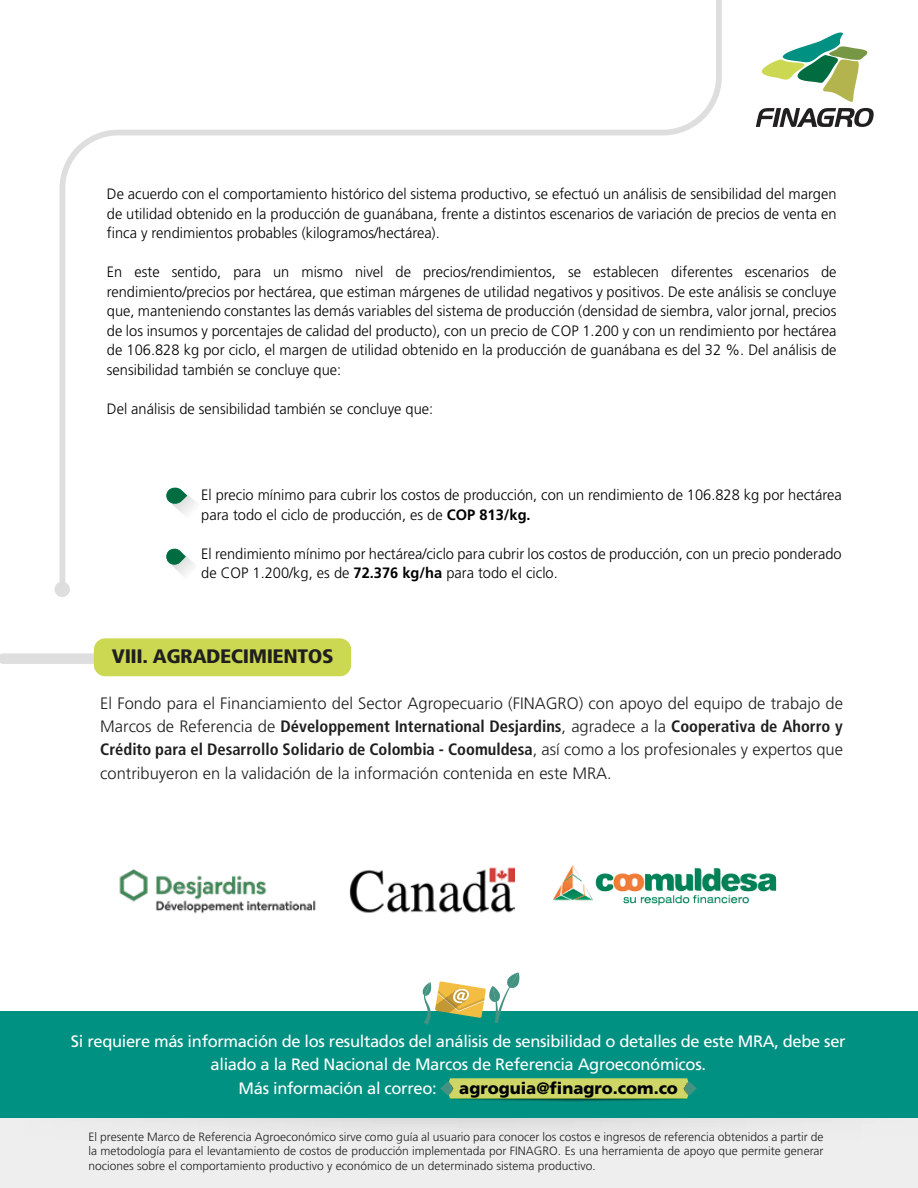
<style>
.page{position:relative;width:918px;height:1188px;background:#fff}
.page>*{position:absolute;margin:0;border:0;box-sizing:border-box;transform-origin:0 0}
.t1{font:900 condensed 19.5px "Frutiger";letter-spacing:-.02em;color:#201f1f;scale:1.1 1}
.t2{font:300 16.5px/23.2px "Frutiger";color:#201f1f;text-align:justify}
.t3{font:16.5px "Frutiger";letter-spacing:-.02em;color:#fff}
.t4{font:900 16.5px "Frutiger";color:#000}
.t5{font:300 15px/19.5px "Frutiger";color:#000;text-align:justify}
.t6{font:300 12px/14.4px "Frutiger";color:#211f20;text-align:justify}
.s1{font-weight:700}
.s2{font-weight:700;font-stretch:condensed}
</style>
<div class="page">
<div style="left:0;top:1101px;width:918px;height:87px;background:#eeeeef"></div>
<div style="left:0;top:1012px;width:918px;height:106px;background:#009182"></div>
<svg style="left:198px;top:1078px;width:548px;height:50px"></svg>
<svg style="left:422px;top:973px;width:98px;height:52px"></svg>
<div style="left:3px;top:653px;width:177px;height:11px;background:#dedede"></div>
<div style="left:94px;top:638px;width:257px;height:38px;background:#ccd851;border-radius:11px"></div>
<img style="left:119px;top:869px;width:197px;height:45px">
<img style="left:349px;top:867px;width:165px;height:46px">
<svg style="left:762px;top:33px;width:105px;height:69px"></svg>
<svg style="left:756px;top:108px;width:118px;height:19px"></svg>
<svg style="left:58px;top:0;width:664px;height:583px"></svg>
<svg style="left:166px;top:487px;width:34px;height:32px"></svg>
<svg style="left:166px;top:548px;width:31px;height:32px"></svg>
<div style="left:54px;top:582px;width:16px;height:15px;background:#dedede;border-radius:50%"></div>
<img style="left:553px;top:865px;width:224px;height:41px">
<p class="t5" style="left:107px;top:185px;width:731px">De acuerdo con el comportamiento histórico del sistema productivo, se efectuó un análisis de sensibilidad del margen de utilidad obtenido en la producción de guanábana, frente a distintos escenarios de variación de precios de venta en finca y rendimientos probables (kilogramos/hectárea).</p>
<p class="t5" style="left:107px;top:263px;width:731px">En este sentido, para un mismo nivel de precios/rendimientos, se establecen diferentes escenarios de rendimiento/precios por hectárea, que estiman márgenes de utilidad negativos y positivos. De este análisis se concluye que, manteniendo constantes las demás variables del sistema de producción (densidad de siembra, valor jornal, precios de los insumos y porcentajes de calidad del producto), con un precio de COP 1.200 y con un rendimiento por hectárea de 106.828 kg por ciclo, el margen de utilidad obtenido en la producción de guanábana es del 32 %. Del análisis de sensibilidad también se concluye que:</p>
<p class="t5" style="left:107px;top:399px;width:328px">Del análisis de sensibilidad también se concluye que:</p>
<p class="t5" style="left:201px;top:485px;width:642px">El precio mínimo para cubrir los costos de producción, con un rendimiento de 106.828 kg por hectárea para todo el ciclo de producción, es de <span class="s1">COP 813/kg.</span></p>
<p class="t5" style="left:201px;top:544px;width:642px">El rendimiento mínimo por hectárea/ciclo para cubrir los costos de producción, con un precio ponderado de COP 1.200/kg, es de <span class="s1">72.376 kg/ha</span> para todo el ciclo.</p>
<h1 class="t1" style="left:112px;top:645px;width:203px">VIII. AGRADECIMIENTOS</h1>
<p class="t2" style="left:100px;top:692px;width:744px">El Fondo para el Financiamiento del Sector Agropecuario (FINAGRO) con apoyo del equipo de trabajo de Marcos de Referencia de <span class="s2">Développement International Desjardins</span>, agradece a la <span class="s2">Cooperativa de Ahorro y Crédito para el Desarrollo Solidario de Colombia - Coomuldesa</span>, así como a los profesionales y expertos que contribuyeron en la validación de la información contenida en este MRA.</p>
<p class="t3" style="left:71px;top:1032px;width:776px">Si requiere más información de los resultados del análisis de sensibilidad o detalles de este MRA, debe ser</p>
<p class="t3" style="left:211px;top:1055px;width:497px">aliado a la Red Nacional de Marcos de Referencia Agroeconómicos.</p>
<p class="t3" style="left:239px;top:1078px;width:200px">Más información al correo:</p>
<p class="t4" style="left:459px;top:1078px;width:220px">agroguia@finagro.com.co</p>
<p class="t6" style="left:88px;top:1130px;width:737px">El presente Marco de Referencia Agroeconómico sirve como guía al usuario para conocer los costos e ingresos de referencia obtenidos a partir de la metodología para el levantamiento de costos de producción implementada por FINAGRO. Es una herramienta de apoyo que permite generar nociones sobre el comportamiento productivo y económico de un determinado sistema productivo.</p>
</div>
